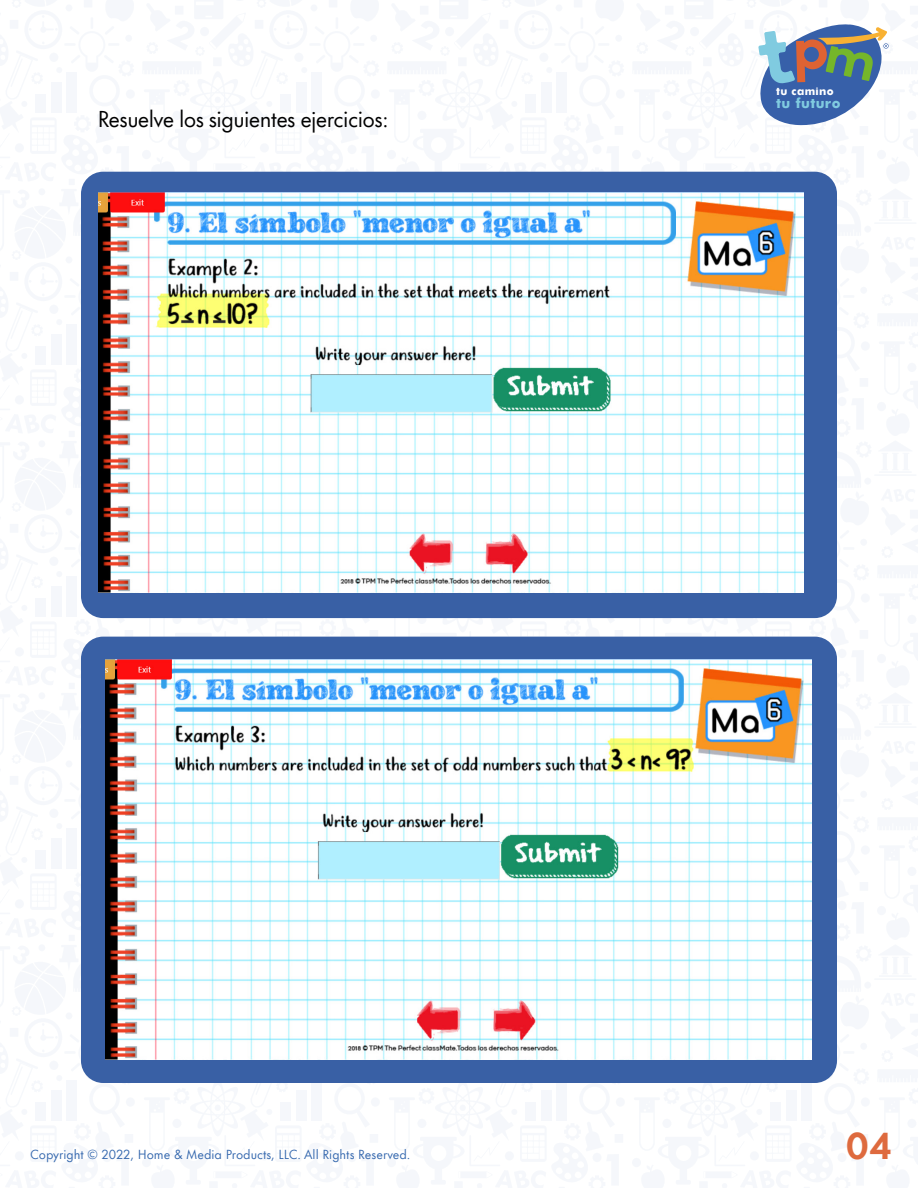
<style>
.page{position:relative;width:918px;height:1188px;background:#fff}
.page>*{position:absolute;margin:0;border:0;box-sizing:border-box;transform-origin:0 0}
.t1{font:700 34.95px "Futura Now Headline";color:#de6a3e}
.t2{font:21px "Futura Now Headline";color:#000}
.t3{font:700 14.1px "Futura";letter-spacing:.03em;color:#80cbe0}
.t4{font:12px "Futura Now Text";color:#3568ae}
.t5{font:700 11.1px "Futura";letter-spacing:.03em;color:#fff}
</style>
<div class="page">
<div style="left:81px;top:172px;width:756px;height:446px;background:#3960a5;border-radius:22px"></div>
<div style="left:81px;top:637px;width:756px;height:446px;background:#3960a5;border-radius:22px"></div>
<svg style="left:758px;top:24px;width:131px;height:102px"></svg>
<img style="left:98px;top:193px;width:706px;height:399px">
<img style="left:106px;top:660px;width:706px;height:399px">
<h2 class="t2" style="left:98px;top:103px;width:292px">Resuelve los siguientes ejercicios:</h2>
<p class="t5" style="left:776px;top:83px;width:59px">tu camino</p>
<p class="t3" style="left:776px;top:93px;width:66px">tu futuro</p>
<p class="t4" style="left:30px;top:1144px;width:382px">Copyright © 2022, Home &amp; Media Products, LLC. All Rights Reserved.</p>
<h1 class="t1" style="left:846px;top:1116px;width:47px">04</h1>
</div>
